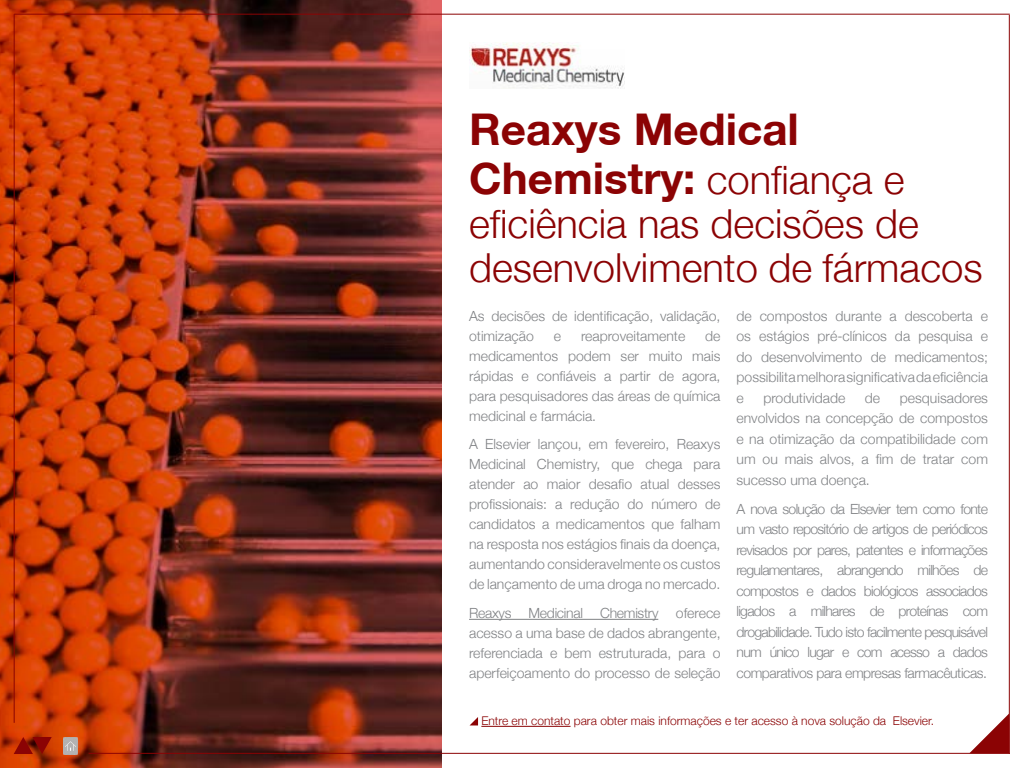
<style>
.page{position:relative;width:1024px;height:768px;background:#fff}
.page>*{position:absolute;margin:0;border:0;box-sizing:border-box;transform-origin:0 0}
.t1{font:700 44px/48.8px "Helvetica Neue FC";color:#8b0304}
.t2{font:300 40px/44px "Helvetica Neue";color:#8b0304}
.t3{font:300 14px/20.5px "Helvetica Neue";color:#808285;text-align:justify}
.t4{font:300 12px "Helvetica Neue";color:#8b0304}
.s1{font-family:"Helvetica Neue";font-weight:300;font-size:40px}
</style>
<div class="page">
<img style="left:0;top:0;width:442px;height:768px">
<hr style="left:14px;top:14px;width:1px;height:709px;background:#8b0304">
<hr style="left:89px;top:753px;width:921px;height:1px;background:#8b0304">
<svg style="left:969px;top:713px;width:40px;height:40px"></svg>
<hr style="left:1009px;top:15px;width:1px;height:739px;background:#8b0304">
<svg style="left:14px;top:737px;width:38px;height:17px"></svg>
<img style="left:63px;top:737px;width:14px;height:17px">
<hr style="left:14px;top:14px;width:996px;height:1px;background:#8b0304">
<hr style="left:481px;top:726px;width:90px;height:1px;background:#8b0304">
<svg style="left:470px;top:717px;width:8px;height:8px"></svg>
<hr style="left:469px;top:619px;width:189px;height:1px;background:#808285">
<img style="left:470px;top:43px;width:155px;height:46px">
<h1 class="t1" style="left:469px;top:104px;width:437px">Reaxys Medical<br>Chemistry: <span class="s1">confiança e</span></h1>
<h2 class="t2" style="left:469px;top:200px;width:515px">eficiência nas decisões de desenvolvimento de fármacos</h2>
<p class="t3" style="left:469px;top:305px;width:253px;line-height:20px">As decisões de identificação, validação, otimização</p>
<p class="t3" style="left:469px;top:325px;width:253px;line-height:20px;text-indent:236px">de medicamentos podem ser muito mais rápidas e confiáveis a partir de agora, para pesquisadores das áreas de química medicinal e farmácia.</p>
<p class="t3" style="left:469px;top:433px;width:253px;line-height:20px">A Elsevier lançou, em fevereiro, Reaxys Medicinal Chemistry, que chega para atender ao maior desafio atual desses profissionais: a redução do número de candidatos a medicamentos que falham na resposta nos estágios finais da doença, aumentando consideravelmente os custos de lançamento de uma droga no mercado.</p>
<p class="t3" style="left:469px;top:602px;width:253px;line-height:20px">Reaxys Medicinal Chemistry oferece acesso a uma base de dados abrangente, referenciada e bem estruturada, para o aperfeiçoamento do processo de seleção</p>
<p class="t3" style="left:554px;top:325px;width:9px">e</p>
<p class="t3" style="left:581px;top:325px;width:106px">reaproveitamente</p>
<p class="t3" style="left:737px;top:305px;width:253px">de compostos durante a descoberta e os estágios pré-clínicos da pesquisa e do desenvolvimento de medicamentos; possibilita melhora significativa da eficiência e</p>
<p class="t3" style="left:737px;top:387px;width:253px;text-indent:163px">pesquisadores envolvidos na concepção de compostos e na otimização da compatibilidade com um ou mais alvos, a fim de tratar com sucesso uma doença.</p>
<p class="t3" style="left:737px;top:498px;width:253px">A nova solução da Elsevier tem como fonte um vasto repositório de artigos de periódicos revisados por pares, patentes e informações regulamentares, abrangendo milhões de compostos e dados biológicos associados ligados a milhares de proteínas com drogabilidade. Tudo isto facilmente pesquisável num único lugar e com acesso a dados comparativos para empresas farmacêuticas.</p>
<p class="t3" style="left:763px;top:387px;width:83px">produtividade</p>
<p class="t3" style="left:865px;top:387px;width:17px">de</p>
<p class="t4" style="left:481px;top:711px;width:454px">Entre em contato para obter mais informações e ter acesso à nova solução da Elsevier.</p>
</div>
